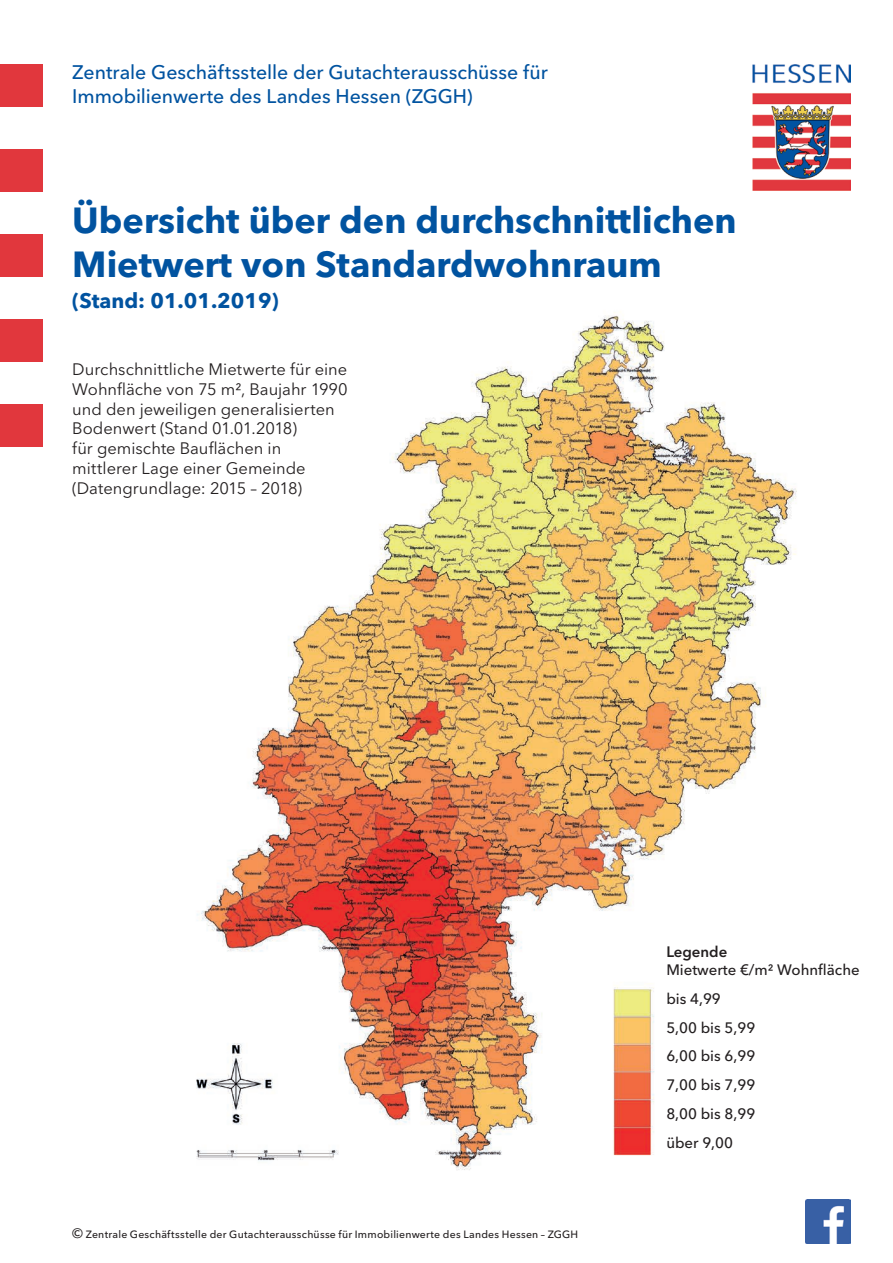
<style>
.page{position:relative;width:893px;height:1263px;background:#fff}
.page>*{position:absolute;margin:0;border:0;box-sizing:border-box;transform-origin:0 0}
.t1{font:700 36px/43.2px "Avenir Next LT Pro";color:#0153a0}
.t2{font:700 21px "Avenir Next LT Pro";color:#0153a0}
.t3{font:500 19.5px/24px "Avenir Next LT Pro";letter-spacing:-.005em;color:#0153a0}
.t4{font:16.5px/19.8px "Avenir Next LT Pro";color:#231f20}
.t5{font:500 15px/28.8px "Avenir Next LT Pro";color:#231f20}
.t6{font:600 15px "Avenir Next LT Pro";color:#231f20}
.t7{font:500 10.5px "Avenir Next LT Pro";letter-spacing:.02em;color:#231f20}
.s1{font-size:13.5px}
</style>
<div class="page">
<img style="left:196px;top:312px;width:601px;height:858px">
<div style="left:0;top:64px;width:43px;height:42px;background:#e1373d"></div>
<div style="left:0;top:149px;width:43px;height:42px;background:#e1373d"></div>
<div style="left:0;top:234px;width:43px;height:42px;background:#e1373d"></div>
<div style="left:0;top:319px;width:43px;height:42px;background:#e1373d"></div>
<img style="left:753px;top:64px;width:97px;height:127px">
<div style="left:0;top:404px;width:43px;height:42px;background:#e1373d"></div>
<img style="left:805px;top:1199px;width:45px;height:45px">
<p class="t3" style="left:72px;top:60px;width:477px">Zentrale Geschäftsstelle der Gutachterausschüsse für<br>Immobilienwerte des Landes Hessen (ZGGH)</p>
<h1 class="t1" style="left:72px;top:199px;width:666px">Übersicht über den durchschnittlichen<br>Mietwert von Standardwohnraum</h1>
<p class="t2" style="left:72px;top:288px;width:208px">(Stand: 01.01.2019)</p>
<p class="t4" style="left:72px;top:359px;width:277px">Durchschnittliche Mietwerte für eine<br>Wohnfläche von 75 m², Baujahr 1990 und den jeweiligen generalisierten<br>Bodenwert (Stand 01.01.2018)<br>für gemischte Bauflächen in mittlerer Lage einer Gemeinde (Datengrundlage: 2015 – 2018)</p>
<p class="t7" style="left:72px;top:1228px;width:507px"><span class="s1">©</span> Zentrale Geschäftsstelle der Gutachterausschüsse für Immobilienwerte des Landes Hessen – ZGGH</p>
<p class="t6" style="left:666px;top:942px;width:62px">Legende</p>
<p class="t5" style="left:666px;top:955px;width:195px">Mietwerte €/m² Wohnfläche bis 4,99<br>5,00 bis 5,99<br>6,00 bis 6,99<br>7,00 bis 7,99<br>8,00 bis 8,99<br>über 9,00</p>
</div>
